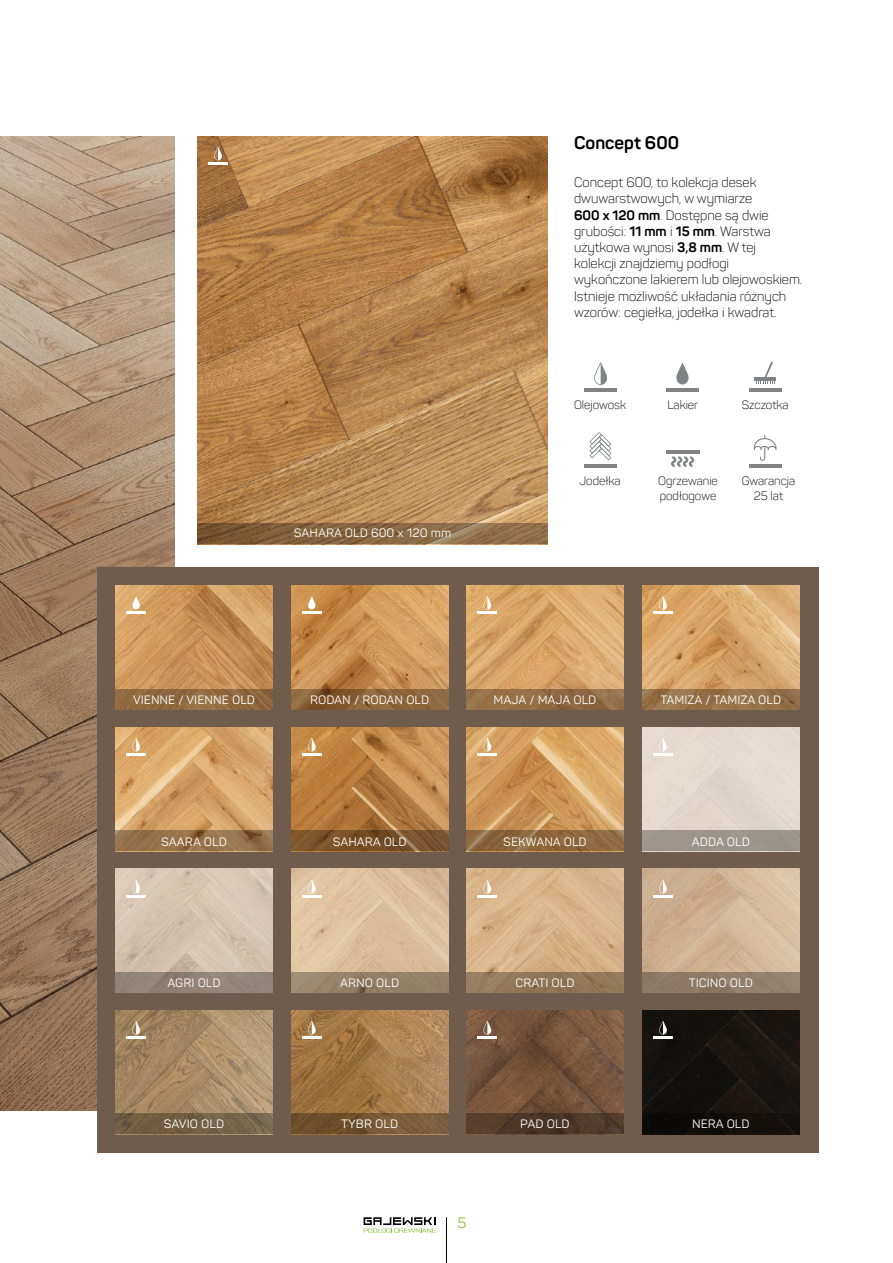
<style>
.page{position:relative;width:893px;height:1263px;background:#fff}
.page>*{position:absolute;margin:0;border:0;box-sizing:border-box;transform-origin:0 0}
.t1{font:700 18px "Panton";color:#000}
.t2{font:15px "Panton";color:#8dc63f}
.t3{font:300 13.5px/16.2px "Panton";color:#000}
.t4{font:12px "Panton";color:#fff}
.t5{font:300 12px/14.4px "Panton";color:#000}
.s1{font-weight:700}
</style>
<div class="page">
<hr style="left:446px;top:1217px;width:1px;height:46px;background:#000">
<svg style="left:364px;top:1217px;width:72px;height:15px"></svg>
<img style="left:0;top:136px;width:174px;height:975px">
<img style="left:197px;top:136px;width:351px;height:387px">
<div style="left:97px;top:567px;width:721px;height:586px;background:#6f5c4d"></div>
<img style="left:116px;top:586px;width:157px;height:103px">
<img style="left:116px;top:727px;width:157px;height:103px">
<img style="left:116px;top:869px;width:157px;height:103px">
<img style="left:291px;top:586px;width:157px;height:103px">
<img style="left:291px;top:727px;width:157px;height:103px">
<img style="left:291px;top:869px;width:157px;height:103px">
<img style="left:116px;top:1010px;width:157px;height:103px">
<img style="left:467px;top:1010px;width:157px;height:103px">
<img style="left:291px;top:1010px;width:157px;height:103px">
<img style="left:642px;top:1010px;width:157px;height:103px">
<img style="left:467px;top:586px;width:157px;height:103px">
<img style="left:467px;top:727px;width:157px;height:103px">
<img style="left:467px;top:869px;width:157px;height:103px">
<img style="left:642px;top:586px;width:157px;height:103px">
<div style="left:642px;top:727px;width:157px;height:103px;background:#e4dace"></div>
<img style="left:642px;top:869px;width:157px;height:103px">
<svg style="left:116px;top:689px;width:157px;height:20px;background:#8f693f"></svg>
<svg style="left:116px;top:830px;width:157px;height:21px;background:#937049"></svg>
<div style="left:116px;top:972px;width:157px;height:21px;background:#928476"></div>
<svg style="left:116px;top:1113px;width:157px;height:21px"></svg>
<svg style="left:291px;top:689px;width:157px;height:20px;background:#886137"></svg>
<svg style="left:291px;top:830px;width:157px;height:21px;background:#79522b"></svg>
<svg style="left:291px;top:972px;width:157px;height:21px;background:#958068"></svg>
<svg style="left:291px;top:1113px;width:157px;height:21px;background:#745533"></svg>
<svg style="left:466px;top:689px;width:158px;height:20px;background:#926d46"></svg>
<svg style="left:466px;top:830px;width:158px;height:21px;background:#8e693f"></svg>
<div style="left:466px;top:972px;width:158px;height:21px;background:linear-gradient(to right,#957b5e,#8e7455)"></div>
<svg style="left:466px;top:1113px;width:158px;height:21px;background:#4f3828"></svg>
<svg style="left:642px;top:689px;width:157px;height:20px;background:#947149"></svg>
<div style="left:642px;top:830px;width:157px;height:21px;background:#9d958c"></div>
<div style="left:642px;top:972px;width:157px;height:21px;background:#907c68"></div>
<div style="left:642px;top:1113px;width:157px;height:21px;background:#100e0b"></div>
<hr style="left:584px;top:388px;width:33px;height:4px;background:#808285">
<svg style="left:594px;top:362px;width:14px;height:23px"></svg>
<hr style="left:666px;top:388px;width:33px;height:4px;background:#808285">
<svg style="left:676px;top:362px;width:13px;height:23px"></svg>
<hr style="left:749px;top:388px;width:33px;height:4px;background:#808285">
<hr style="left:754px;top:377px;width:22px;height:3px;background:#808285">
<svg style="left:756px;top:361px;width:19px;height:23px"></svg>
<hr style="left:584px;top:464px;width:33px;height:4px;background:#808285">
<svg style="left:589px;top:432px;width:22px;height:29px"></svg>
<svg style="left:671px;top:457px;width:23px;height:10px"></svg>
<hr style="left:666px;top:450px;width:33px;height:3px;background:#808285">
<hr style="left:749px;top:464px;width:33px;height:4px;background:#808285">
<svg style="left:754px;top:435px;width:22px;height:26px"></svg>
<svg style="left:197px;top:523px;width:351px;height:21px;background:#856541"></svg>
<hr style="left:477px;top:612px;width:20px;height:2px;background:#fff">
<svg style="left:483px;top:596px;width:9px;height:14px"></svg>
<hr style="left:477px;top:753px;width:20px;height:2px;background:#fff">
<svg style="left:483px;top:738px;width:9px;height:13px"></svg>
<hr style="left:477px;top:895px;width:20px;height:2px;background:#fff">
<svg style="left:483px;top:880px;width:9px;height:13px"></svg>
<hr style="left:477px;top:1036px;width:20px;height:2px;background:#fff">
<svg style="left:483px;top:1021px;width:9px;height:13px"></svg>
<hr style="left:653px;top:612px;width:20px;height:2px;background:#fff">
<svg style="left:659px;top:596px;width:8px;height:14px"></svg>
<hr style="left:653px;top:753px;width:20px;height:2px;background:#fff">
<svg style="left:659px;top:738px;width:8px;height:13px"></svg>
<hr style="left:653px;top:895px;width:20px;height:2px;background:#fff">
<svg style="left:659px;top:880px;width:8px;height:13px"></svg>
<hr style="left:653px;top:1036px;width:20px;height:2px;background:#fff">
<svg style="left:659px;top:1021px;width:8px;height:13px"></svg>
<svg style="left:302px;top:738px;width:19px;height:17px"></svg>
<svg style="left:302px;top:880px;width:19px;height:17px"></svg>
<svg style="left:302px;top:1021px;width:19px;height:17px"></svg>
<hr style="left:126px;top:753px;width:20px;height:2px;background:#fff">
<svg style="left:132px;top:738px;width:8px;height:13px"></svg>
<hr style="left:126px;top:895px;width:20px;height:2px;background:#fff">
<svg style="left:132px;top:880px;width:8px;height:13px"></svg>
<hr style="left:126px;top:1036px;width:20px;height:2px;background:#fff">
<svg style="left:132px;top:1021px;width:8px;height:13px"></svg>
<hr style="left:208px;top:162px;width:20px;height:2px;background:#fff">
<svg style="left:214px;top:147px;width:8px;height:13px"></svg>
<hr style="left:126px;top:612px;width:20px;height:2px;background:#fff">
<svg style="left:132px;top:596px;width:8px;height:14px"></svg>
<svg style="left:302px;top:596px;width:19px;height:18px"></svg>
<p class="t4" style="left:294px;top:525px;width:159px">SAHARA OLD 600 x 120 mm</p>
<h1 class="t1" style="left:574px;top:132px;width:107px">Concept 600</h1>
<p class="t3" style="left:574px;top:174px;width:230px">Concept 600, to kolekcja desek dwuwarstwowych, w wymiarze<br><span class="s1">600 x 120 mm</span>. Dostępne są dwie grubości: <span class="s1">11 mm</span> i <span class="s1">15 mm</span>. Warstwa użytkowa wynosi <span class="s1">3,8 mm</span>. W tej<br>kolekcji znajdziemy podłogi wykończone lakierem lub olejowoskiem.<br>Istnieje możliwość układania różnych wzorów: cegiełka, jodełka i kwadrat.</p>
<p class="t5" style="left:574px;top:398px;width:54px">Olejowosk</p>
<p class="t5" style="left:580px;top:474px;width:43px">Jodełka</p>
<p class="t5" style="left:667px;top:398px;width:32px">Lakier</p>
<p class="t5" style="left:742px;top:398px;width:48px">Szczotka</p>
<p class="t5" style="left:658px;top:474px;width:61px">Ogrzewanie podłogowe</p>
<p class="t5" style="left:742px;top:474px;width:55px;text-align:center">Gwarancja<br>25 lat</p>
<p class="t4" style="left:133px;top:692px;width:123px">VIENNE / VIENNE OLD</p>
<p class="t4" style="left:310px;top:692px;width:121px">RODAN / RODAN OLD</p>
<p class="t4" style="left:494px;top:692px;width:104px">MAJA / MAJA OLD</p>
<p class="t4" style="left:660px;top:692px;width:122px">TAMIZA / TAMIZA OLD</p>
<p class="t4" style="left:161px;top:834px;width:67px">SAARA OLD</p>
<p class="t4" style="left:333px;top:834px;width:75px">SAHARA OLD</p>
<p class="t4" style="left:503px;top:834px;width:85px">SEKWANA OLD</p>
<p class="t4" style="left:692px;top:834px;width:59px">ADDA OLD</p>
<p class="t4" style="left:167px;top:975px;width:55px">AGRI OLD</p>
<p class="t4" style="left:340px;top:975px;width:61px">ARNO OLD</p>
<p class="t4" style="left:515px;top:975px;width:61px">CRATI OLD</p>
<p class="t4" style="left:689px;top:975px;width:65px">TICINO OLD</p>
<p class="t4" style="left:164px;top:1116px;width:62px">SAVIO OLD</p>
<p class="t4" style="left:341px;top:1116px;width:58px">TYBR OLD</p>
<p class="t4" style="left:520px;top:1116px;width:51px">PAD OLD</p>
<p class="t4" style="left:692px;top:1116px;width:59px">NERA OLD</p>
<p class="t2" style="left:457px;top:1213px;width:11px">5</p>
</div>
